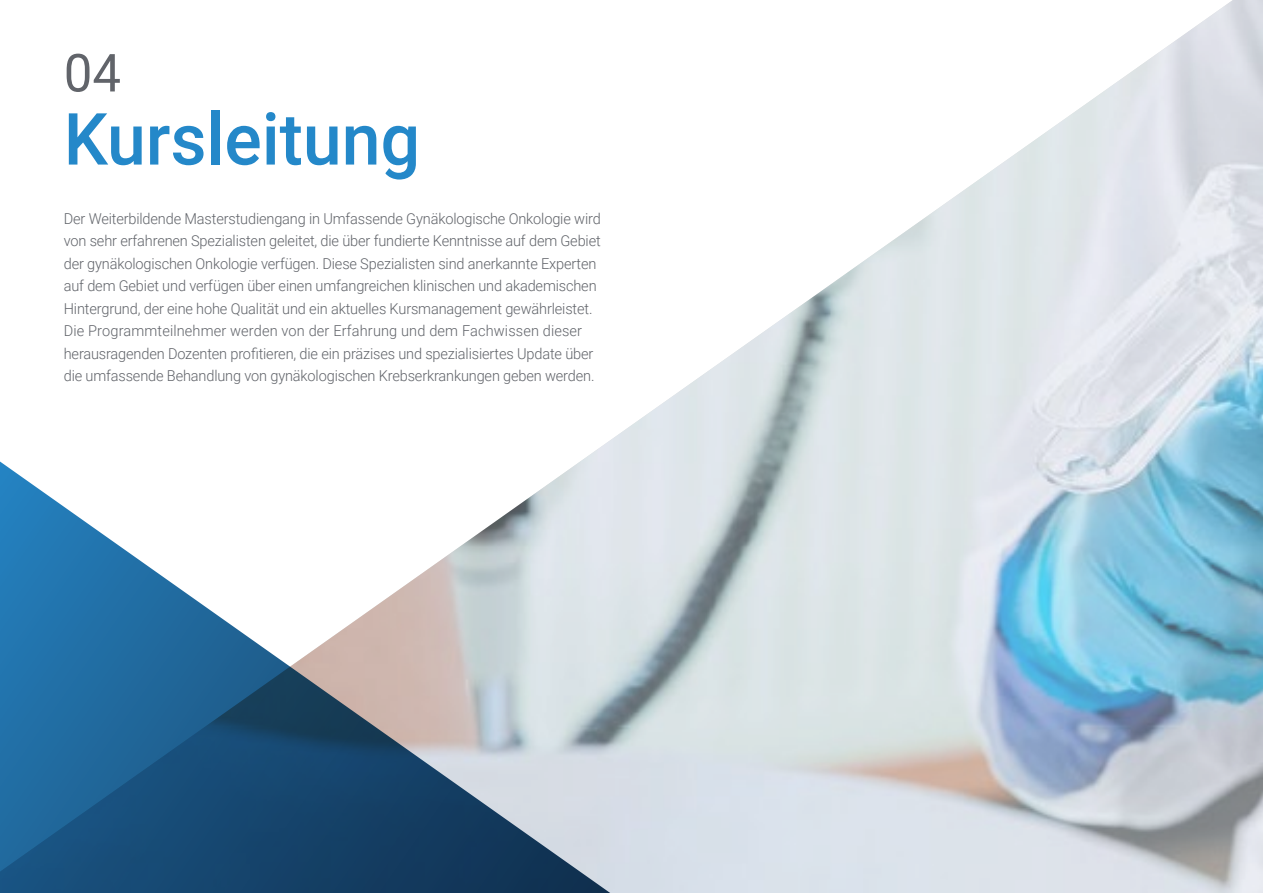
<style>
.page{position:relative;width:1263px;height:893px;background:#fff}
.page>*{position:absolute;margin:0;border:0;box-sizing:border-box;transform-origin:0 0}
.t1{font:500 72px "Roboto";color:#2488c9}
.t2{font:52.5px "Roboto";color:#61646a}
.t3{font:300 15px/22.5px "Roboto";letter-spacing:-.01em;color:#61646a}
</style>
<div class="page">
<img style="left:602px;top:0;width:661px;height:893px">
<svg style="left:0;top:446px;width:640px;height:447px"></svg>
<h2 class="t2" style="left:64px;top:36px;width:59px">04</h2>
<h1 class="t1" style="left:64px;top:89px;width:358px">Kursleitung</h1>
<p class="t3" style="left:64px;top:207px;width:538px">Der Weiterbildende Masterstudiengang in Umfassende Gynäkologische Onkologie wird von sehr erfahrenen Spezialisten geleitet, die über fundierte Kenntnisse auf dem Gebiet der gynäkologischen Onkologie verfügen. Diese Spezialisten sind anerkannte Experten auf dem Gebiet und verfügen über einen umfangreichen klinischen und akademischen Hintergrund, der eine hohe Qualität und ein aktuelles Kursmanagement gewährleistet.<br>Die Programmteilnehmer werden von der Erfahrung und dem Fachwissen dieser herausragenden Dozenten profitieren, die ein präzises und spezialisiertes Update über die umfassende Behandlung von gynäkologischen Krebserkrankungen geben werden.</p>
</div>
